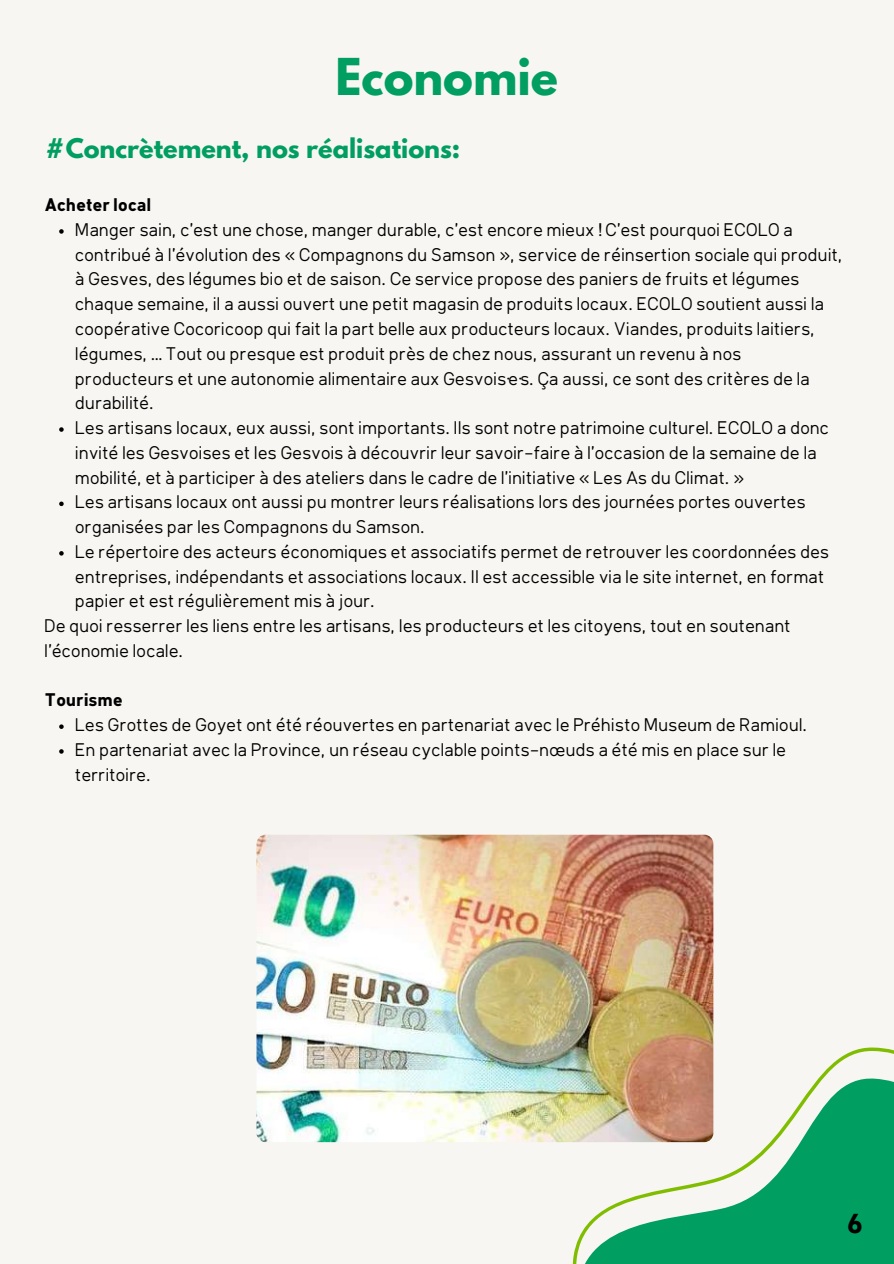
<style>
.page{position:relative;width:894px;height:1264px;background:#fff}
.page>*{position:absolute;margin:0;border:0;box-sizing:border-box;transform-origin:0 0}
.t1{font:700 45px "League Spartan";color:#009e60}
.t2{font:700 27px "Klima";color:#000}
.t3{font:700 24px "League Spartan";color:#009e60}
.t4{font:18px/24.8px "Klima";color:#000}
.t5{font:700 18px "Klima";color:#000}
</style>
<div class="page">
<div style="left:0;top:0;width:893px;height:1263px;background:#f8f6f2"></div>
<svg style="left:59px;top:229px;width:5px;height:5px"></svg>
<svg style="left:59px;top:427px;width:5px;height:5px"></svg>
<svg style="left:59px;top:501px;width:5px;height:5px"></svg>
<svg style="left:59px;top:551px;width:5px;height:4px"></svg>
<svg style="left:59px;top:724px;width:5px;height:5px"></svg>
<svg style="left:59px;top:749px;width:5px;height:4px"></svg>
<svg style="left:527px;top:959px;width:366px;height:304px"></svg>
<img style="left:256px;top:834px;width:457px;height:307px;border-radius:9px">
<h1 class="t1" style="left:335px;top:55px;width:224px">Economie</h1>
<h3 class="t3" style="left:46px;top:136px;width:416px">#Concrètement, nos réalisations:</h3>
<p class="t5" style="left:46px;top:197px;width:108px">Acheter local</p>
<p class="t4" style="left:76px;top:219px;width:719px">Manger sain, c’est une chose, manger durable, c’est encore mieux ! C’est pourquoi ECOLO a</p>
<p class="t4" style="left:76px;top:243px;width:769px">contribué à l’évolution des « Compagnons du Samson », service de réinsertion sociale qui produit,</p>
<p class="t4" style="left:76px;top:268px;width:725px">à Gesves, des légumes bio et de saison. Ce service propose des paniers de fruits et légumes</p>
<p class="t4" style="left:76px;top:293px;width:750px">chaque semaine, il a aussi ouvert une petit magasin de produits locaux. ECOLO soutient aussi la</p>
<p class="t4" style="left:76px;top:318px;width:741px">coopérative Cocoricoop qui fait la part belle aux producteurs locaux. Viandes, produits laitiers,</p>
<p class="t4" style="left:76px;top:342px;width:667px">légumes, … Tout ou presque est produit près de chez nous, assurant un revenu à nos</p>
<p class="t4" style="left:76px;top:367px;width:736px">producteurs et une autonomie alimentaire aux Gesvois·e·s. Ça aussi, ce sont des critères de la</p>
<p class="t4" style="left:76px;top:392px;width:80px">durabilité.</p>
<p class="t4" style="left:76px;top:417px;width:755px">Les artisans locaux, eux aussi, sont importants. Ils sont notre patrimoine culturel. ECOLO a donc</p>
<p class="t4" style="left:76px;top:441px;width:743px">invité les Gesvoises et les Gesvois à découvrir leur savoir-faire à l’occasion de la semaine de la</p>
<p class="t4" style="left:76px;top:466px;width:670px">mobilité, et à participer à des ateliers dans le cadre de l’initiative « Les As du Climat. »</p>
<p class="t4" style="left:76px;top:491px;width:732px">Les artisans locaux ont aussi pu montrer leurs réalisations lors des journées portes ouvertes</p>
<p class="t4" style="left:76px;top:516px;width:351px">organisées par les Compagnons du Samson.</p>
<p class="t4" style="left:76px;top:540px;width:755px">Le répertoire des acteurs économiques et associatifs permet de retrouver les coordonnées des</p>
<p class="t4" style="left:76px;top:565px;width:750px">entreprises, indépendants et associations locaux. Il est accessible via le site internet, en format</p>
<p class="t4" style="left:76px;top:590px;width:301px">papier et est régulièrement mis à jour.</p>
<p class="t4" style="left:46px;top:615px;width:747px">De quoi resserrer les liens entre les artisans, les producteurs et les citoyens, tout en soutenant</p>
<p class="t4" style="left:46px;top:639px;width:140px">l’économie locale.</p>
<p class="t5" style="left:46px;top:692px;width:79px">Tourisme</p>
<p class="t4" style="left:76px;top:714px;width:733px">Les Grottes de Goyet ont été réouvertes en partenariat avec le Préhisto Museum de Ramioul.<br>En partenariat avec la Province, un réseau cyclable points-nœuds a été mis en place sur le territoire.</p>
<h2 class="t2" style="left:848px;top:1212px;width:18px">6</h2>
</div>
